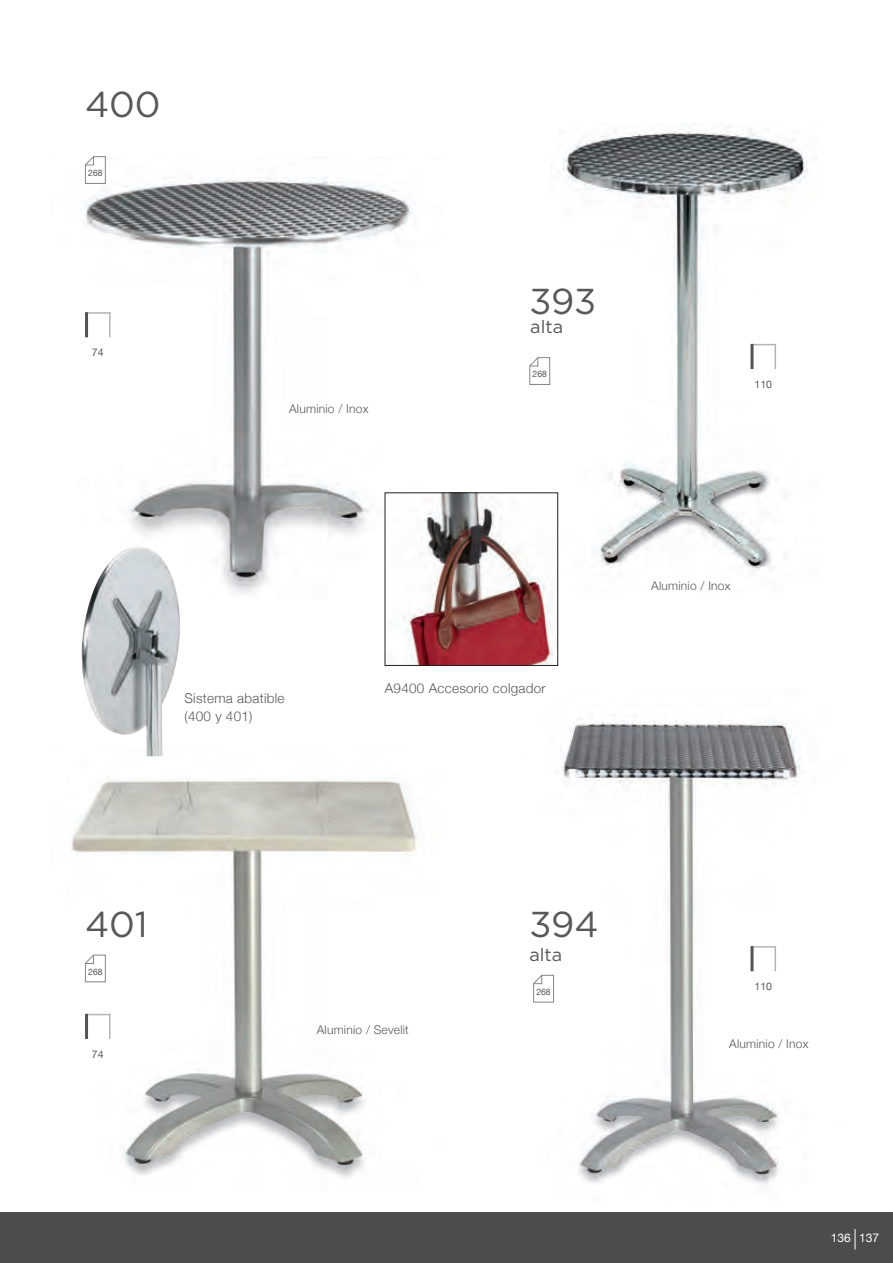
<style>
.page{position:relative;width:893px;height:1263px;background:#fff}
.page>*{position:absolute;margin:0;border:0;box-sizing:border-box;transform-origin:0 0}
.t1{font:36px "Gotham";letter-spacing:-.005em;color:#57585a}
.t2{font:18px "Gotham";color:#57585a}
.t3{font:300 13.5px/18px "Helvetica Neue";letter-spacing:.02em;color:#57585a}
.t4{font:300 12px "Helvetica Neue";letter-spacing:.02em;color:#57585a}
.t5{font:12px "Helvetica Neue";color:#fff}
.t6{font:10.5px "Helvetica Neue";color:#57585a}
.t7{font:9px "Helvetica Neue";color:#57585a;scale:.95 1}
</style>
<div class="page">
<div style="left:0;top:1212px;width:893px;height:51px;background:#4b4c4d"></div>
<svg style="left:855px;top:1229px;width:1px;height:20px"></svg>
<img style="left:70px;top:756px;width:348px;height:422px">
<img style="left:81px;top:173px;width:360px;height:426px">
<img style="left:551px;top:124px;width:257px;height:468px">
<img style="left:556px;top:714px;width:245px;height:471px">
<img style="left:387px;top:495px;width:169px;height:169px">
<div style="left:385px;top:493px;width:173px;height:173px;border:1px solid #231f20"></div>
<img style="left:81px;top:547px;width:101px;height:209px">
<svg style="left:85px;top:954px;width:21px;height:29px"></svg>
<svg style="left:533px;top:974px;width:21px;height:29px"></svg>
<svg style="left:529px;top:357px;width:21px;height:28px"></svg>
<svg style="left:85px;top:156px;width:21px;height:28px"></svg>
<hr style="left:86px;top:312px;width:25px;height:2px;background:#939598">
<hr style="left:85px;top:312px;width:3px;height:25px;background:#0c0806">
<hr style="left:109px;top:312px;width:2px;height:25px;background:#939598">
<svg style="left:88px;top:1014px;width:21px;height:1px"></svg>
<hr style="left:85px;top:1014px;width:3px;height:25px;background:#0c0806">
<hr style="left:109px;top:1014px;width:2px;height:25px;background:#939598">
<svg style="left:753px;top:344px;width:21px;height:1px"></svg>
<hr style="left:750px;top:344px;width:3px;height:25px;background:#0c0806">
<hr style="left:774px;top:344px;width:2px;height:25px;background:#939598">
<hr style="left:751px;top:946px;width:25px;height:2px;background:#939598">
<hr style="left:750px;top:946px;width:3px;height:25px;background:#0c0806">
<hr style="left:774px;top:946px;width:2px;height:25px;background:#939598">
<p class="t1" style="left:85px;top:81px;width:77px">400</p>
<p class="t7" style="left:88px;top:166px;width:17px">268</p>
<p class="t6" style="left:92px;top:345px;width:13px">74</p>
<p class="t4" style="left:289px;top:399px;width:81px">Aluminio / Inox</p>
<p class="t1" style="left:529px;top:278px;width:68px">393</p>
<p class="t2" style="left:530px;top:315px;width:34px">alta</p>
<p class="t7" style="left:533px;top:367px;width:17px">268</p>
<p class="t6" style="left:754px;top:377px;width:19px">110</p>
<p class="t3" style="left:185px;top:688px;width:102px">Sistema abatible (400 y 401)</p>
<p class="t3" style="left:385px;top:678px;width:163px">A9400 Accesorio colgador</p>
<p class="t4" style="left:651px;top:576px;width:81px">Aluminio / Inox</p>
<p class="t1" style="left:85px;top:901px;width:64px">401</p>
<p class="t7" style="left:88px;top:965px;width:17px">268</p>
<p class="t6" style="left:92px;top:1047px;width:13px">74</p>
<p class="t4" style="left:317px;top:1020px;width:94px">Aluminio / Sevelit</p>
<p class="t1" style="left:529px;top:901px;width:71px">394</p>
<p class="t2" style="left:529px;top:943px;width:34px">alta</p>
<p class="t7" style="left:536px;top:985px;width:17px">268</p>
<p class="t6" style="left:754px;top:979px;width:19px">110</p>
<p class="t4" style="left:729px;top:1034px;width:81px">Aluminio / Inox</p>
<p class="t5" style="left:831px;top:1229px;width:50px">136 137</p>
</div>
